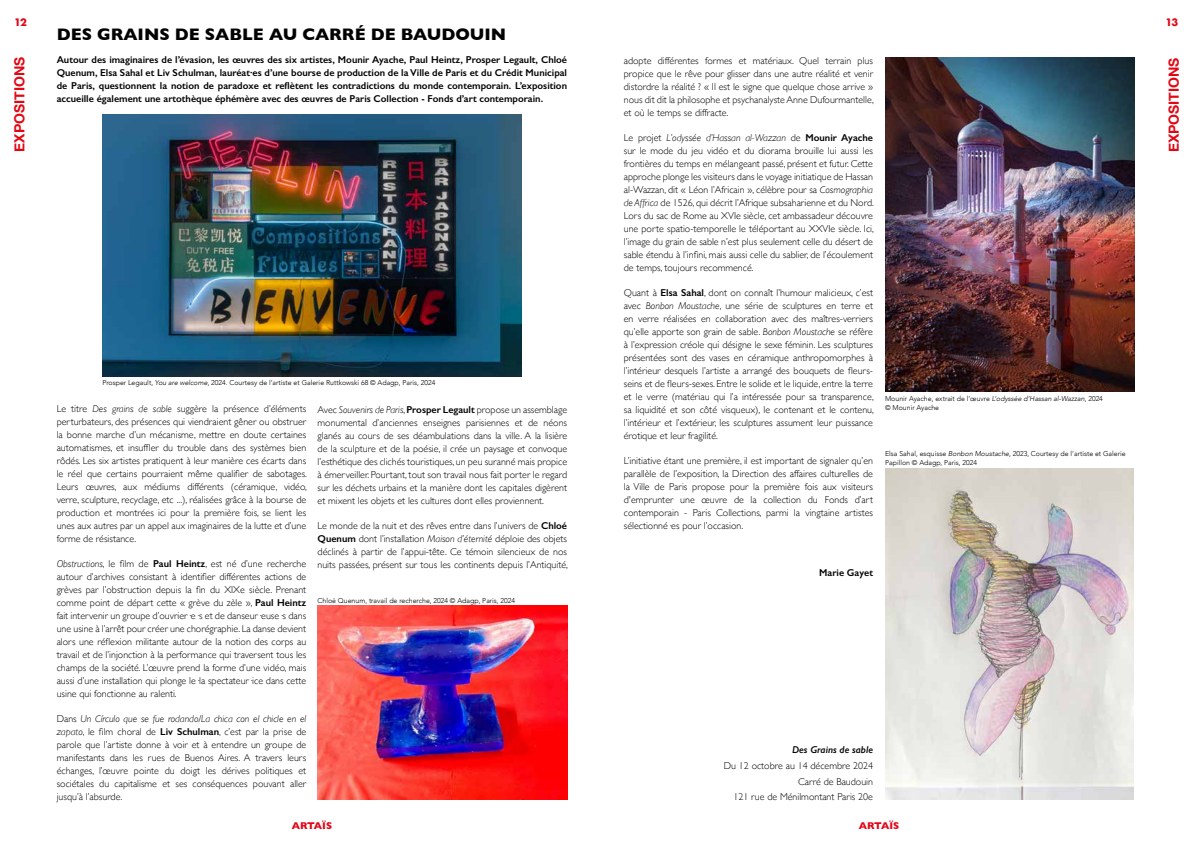
<style>
.page{position:relative;width:1191px;height:842px;background:#fff}
.page>*{position:absolute;margin:0;border:0;box-sizing:border-box;transform-origin:0 0}
.t1{font:700 17px "Gill Sans";color:#020203}
.t2{font:700 14px "Helvetica Neue";color:#e30613}
.t3{font:300 10px/13px "Gill Sans";color:#020203;text-align:justify}
.t4{font:600 10px/13px "Gill Sans";color:#020203;text-align:justify}
.t5{font:italic 600 10px "Gill Sans";color:#020203}
.t6{font:700 10px "Gill Sans";color:#e30617}
.t7{font:700 10px "Futura";color:#e30617}
.t8{font:300 7px/8.8px "Avenir";color:#000}
.s1{font-style:italic}
.s2{font-weight:600}
</style>
<div class="page">
<img style="left:885px;top:57px;width:249px;height:335px">
<img style="left:102px;top:115px;width:419px;height:262px">
<img style="left:318px;top:605px;width:249px;height:194px">
<img style="left:885px;top:469px;width:248px;height:330px">
<p class="t7" style="left:14px;top:15px;width:14px">12</p>
<p class="t7" style="left:1165px;top:15px;width:15px">13</p>
<h1 class="t1" style="left:57px;top:21px;width:451px">DES GRAINS DE SABLE AU CARRÉ DE BAUDOUIN</h1>
<p class="t4" style="left:57px;top:53px;width:512px">Autour des imaginaires de l’évasion, les œuvres des six artistes, Mounir Ayache, Paul Heintz, Prosper Legault, Chloé Quenum, Elsa Sahal et Liv Schulman, lauréat·es d’une bourse de production de la Ville de Paris et du Crédit Municipal de Paris, questionnent la notion de paradoxe et reflètent les contradictions du monde contemporain. L’exposition accueille également une artothèque éphémère avec des œuvres de Paris Collection - Fonds d’art contemporain.</p>
<h2 class="t2" style="left:8px;top:152px;width:96px;rotate:-90deg">EXPOSITIONS</h2>
<h2 class="t2" style="left:1162px;top:152px;width:96px;rotate:-90deg">EXPOSITIONS</h2>
<p class="t3" style="left:624px;top:54px;width:251px">adopte différentes formes et matériaux. Quel terrain plus propice que le rêve pour glisser dans une autre réalité et venir distordre la réalité ? « Il est le signe que quelque chose arrive » nous dit dit la philosophe et psychanalyste Anne Dufourmantelle, et où le temps se diffracte.</p>
<p class="t3" style="left:624px;top:131px;width:251px">Le projet <span class="s1">L’odyssée d’Hassan al-Wazzan</span> de <span class="s2">Mounir Ayache </span>sur le mode du jeu vidéo et du diorama brouille lui aussi les frontières du temps en mélangeant passé, présent et futur. Cette approche plonge les visiteurs dans le voyage initiatique de Hassan al-Wazzan, dit « Léon l’Africain », célèbre pour sa <span class="s1">Cosmographia de Affrica</span> de 1526, qui décrit l’Afrique subsaharienne et du Nord.<br>Lors du sac de Rome au XVIe siècle, cet ambassadeur découvre une porte spatio-temporelle le téléportant au XXVIe siècle. Ici, l’image du grain de sable n’est plus seulement celle du désert de sable étendu à l’infini, mais aussi celle du sablier, de l’écoulement de temps, toujours recommencé.</p>
<p class="t3" style="left:624px;top:285px;width:251px">Quant à <span class="s2">Elsa Sahal</span>, dont on connaît l’humour malicieux, c’est avec <span class="s1">Bonbon Moustache</span>, une série de sculptures en terre et en verre réalisées en collaboration avec des maîtres-verriers qu’elle apporte son grain de sable. <span class="s1">Bonbon Moustache</span> se réfère à l’expression créole qui désigne le sexe féminin. Les sculptures présentées sont des vases en céramique anthropomorphes à l’intérieur desquels l’artiste a arrangé des bouquets de fleurs&shy;seins et de fleurs-sexes. Entre le solide et le liquide, entre la terre et le verre (matériau qui l’a intéressée pour sa transparence, sa liquidité et son côté visqueux), le contenant et le contenu, l’intérieur et l’extérieur, les sculptures assument leur puissance érotique et leur fragilité.</p>
<p class="t3" style="left:624px;top:453px;width:251px">L’initiative étant une première, il est important de signaler qu’en parallèle de l’exposition, la Direction des affaires culturelles de la Ville de Paris propose pour la première fois aux visiteurs d'emprunter une œuvre de la collection du Fonds d’art contemporain - Paris Collections, parmi la vingtaine artistes sélectionné·es pour l’occasion.</p>
<p class="t4" style="left:819px;top:566px;width:55px">Marie Gayet</p>
<p class="t8" style="left:102px;top:378px;width:334px">Prosper Legault, <span class="s1">You are welcome</span>, 2024. Courtesy de l’artiste et Galerie Ruttkowski 68 © Adagp, Paris, 2024</p>
<p class="t8" style="left:885px;top:394px;width:219px">Mounir Ayache, extrait de l’œuvre <span class="s1">L’odyssée d’Hassan al-Wazzan</span>, 2024 © Mounir Ayache</p>
<p class="t3" style="left:57px;top:402px;width:252px">Le titre <span class="s1">Des grains de sable</span> suggère la présence d’éléments perturbateurs, des présences qui viendraient gêner ou obstruer la bonne marche d’un mécanisme, mettre en doute certaines automatismes, et insuffler du trouble dans des systèmes bien rôdés. Les six artistes pratiquent à leur manière ces écarts dans le réel que certains pourraient même qualifier de sabotages.<br>Leurs œuvres, aux médiums différents (céramique, vidéo, verre, sculpture, recyclage, etc ...), réalisées grâce à la bourse de production et montrées ici pour la première fois, se lient les unes aux autres par un appel aux imaginaires de la lutte et d’une forme de résistance.</p>
<p class="t3" style="left:57px;top:557px;width:251px"><span class="s1">Obstructions</span>, le film de <span class="s2">Paul Heintz</span>, est né d’une recherche autour d’archives consistant à identifier différentes actions de grèves par l’obstruction depuis la fin du XIXe siècle. Prenant comme point de départ cette « grève du zèle », <span class="s2">Paul Heintz </span>fait intervenir un groupe d’ouvrier·e·s et de danseur·euse·s dans une usine à l’arrêt pour créer une chorégraphie. La danse devient alors une réflexion militante autour de la notion des corps au travail et de l’injonction à la performance qui traversent tous les champs de la société. L’œuvre prend la forme d’une vidéo, mais aussi d’une installation qui plonge le·la spectateur·ice dans cette usine qui fonctionne au ralenti.</p>
<p class="t3" style="left:57px;top:712px;width:251px">Dans <span class="s1">Un Círculo que se fue rodando/La chica con el chicle en el zapato</span>, le film choral de <span class="s2">Liv Schulman</span>, c’est par la prise de parole que l’artiste donne à voir et à entendre un groupe de manifestants dans les rues de Buenos Aires. A travers leurs échanges, l’œuvre pointe du doigt les dérives politiques et sociétales du capitalisme et ses conséquences pouvant aller jusqu’à l’absurde.</p>
<p class="t3" style="left:317px;top:402px;width:251px">Avec <span class="s1">Souvenirs de Paris</span>, <span class="s2">Prosper Legault</span> propose un assemblage monumental d’anciennes enseignes parisiennes et de néons glanés au cours de ses déambulations dans la ville. A la lisière de la sculpture et de la poésie, il crée un paysage et convoque l’esthétique des clichés touristiques, un peu suranné mais propice à émerveiller. Pourtant, tout son travail nous fait porter le regard sur les déchets urbains et la manière dont les capitales digèrent et mixent les objets et les cultures dont elles proviennent.</p>
<p class="t3" style="left:317px;top:518px;width:252px">Le monde de la nuit et des rêves entre dans l’univers de <span class="s2">Chloé Quenum</span> dont l’installation <span class="s1">Maison d’éternité</span> déploie des objets déclinés à partir de l’appui-tête. Ce témoin silencieux de nos nuits passées, présent sur tous les continents depuis l’Antiquité,</p>
<p class="t8" style="left:885px;top:449px;width:242px">Elsa Sahal, esquisse <span class="s1">Bonbon Moustache</span>, 2023, Courtesy de l’artiste et Galerie<br>Papillon © Adagp, Paris, 2024</p>
<p class="t8" style="left:317px;top:596px;width:199px">Chloé Quenum, travail de recherche, 2024 © Adagp, Paris, 2024</p>
<p class="t5" style="left:792px;top:743px;width:82px">Des Grains de sable</p>
<p class="t3" style="left:724px;top:757px;width:151px;line-height:15.8px;text-align:right">Du 12 octobre au 14 décembre 2024<br>Carré de Baudouin<br>121 rue de Ménilmontant Paris 20e</p>
<p class="t6" style="left:292px;top:818px;width:42px">ARTAÏS</p>
<p class="t6" style="left:859px;top:818px;width:42px">ARTAÏS</p>
</div>
